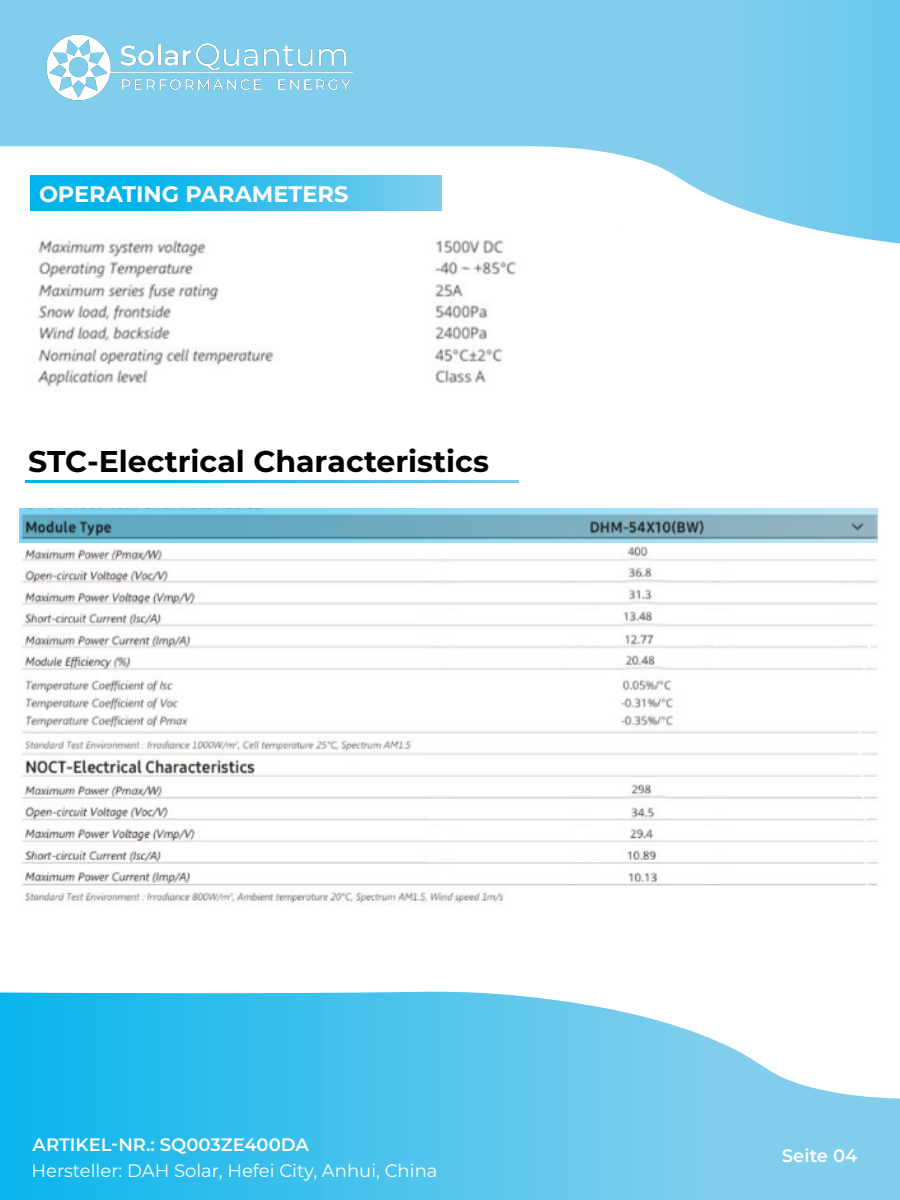
<style>
.page{position:relative;width:900px;height:1200px;background:#fff}
.page>*{position:absolute;margin:0;border:0;box-sizing:border-box;transform-origin:0 0}
.t1{font:700 30px "Montserrat";color:#000}
.t2{font:700 22.5px "Montserrat";color:#fff}
.t3{font:18px "Montserrat";color:#fff}
.t4{font:600 18px "Montserrat";color:#fff}
</style>
<div class="page">
<svg style="left:0;top:0;width:900px;height:244px"></svg>
<svg style="left:0;top:992px;width:900px;height:208px;background:#60c9ee"></svg>
<img style="left:29px;top:27px;width:339px;height:82px">
<div style="left:30px;top:175px;width:412px;height:35px;background:linear-gradient(to right,#00aeec,#77ccec)"></div>
<img style="left:0;top:229px;width:644px;height:158px">
<svg style="left:26px;top:480px;width:493px;height:3px"></svg>
<img style="left:21px;top:546px;width:857px;height:358px">
<svg style="left:19px;top:508px;width:859px;height:35px;background:#79b4c8"></svg>
<p class="t2" style="left:39px;top:178px;width:311px">OPERATING PARAMETERS</p>
<h1 class="t1" style="left:28px;top:440px;width:462px">STC-Electrical Characteristics</h1>
<p class="t4" style="left:33px;top:1132px;width:278px">ARTIKEL-NR.: SQ003ZE400DA</p>
<p class="t3" style="left:32px;top:1158px;width:407px">Hersteller: DAH Solar, Hefei City, Anhui, China</p>
<p class="t4" style="left:782px;top:1143px;width:77px">Seite 04</p>
</div>
